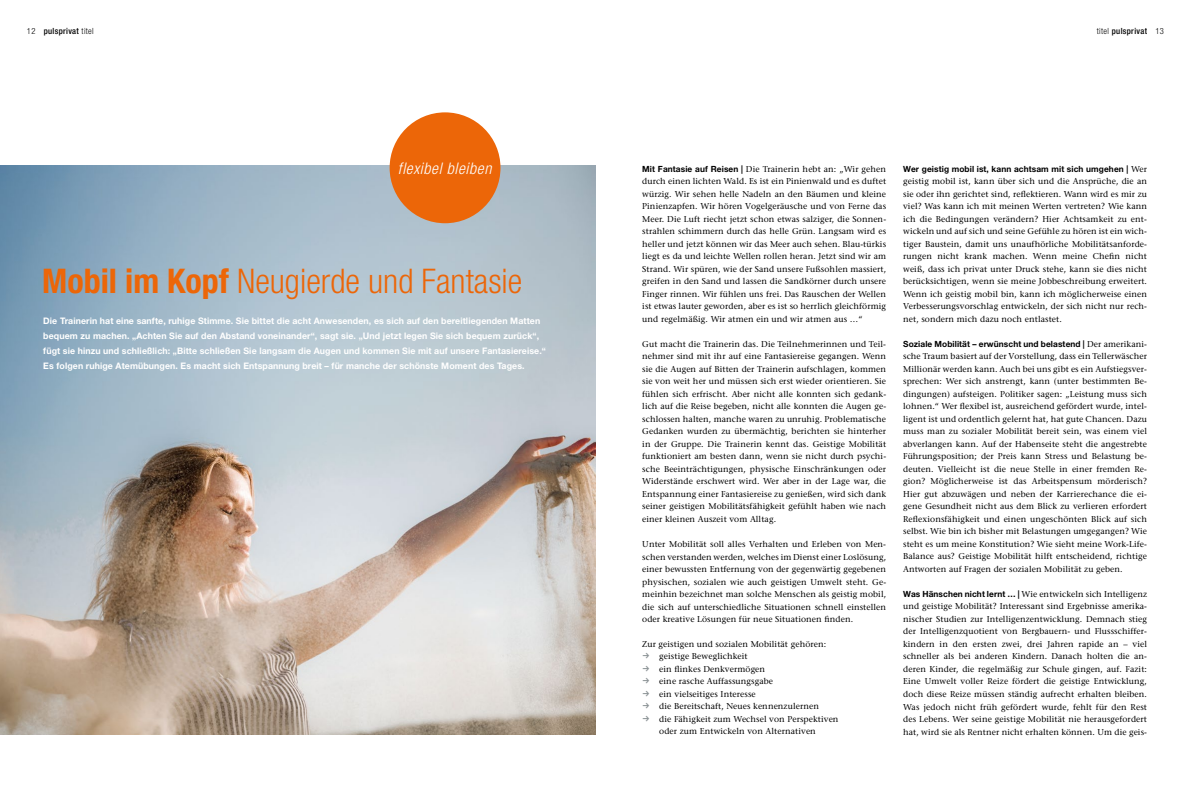
<style>
.page{position:relative;width:1191px;height:794px;background:#fff}
.page>*{position:absolute;margin:0;border:0;box-sizing:border-box;transform-origin:0 0}
.t1{font:300 condensed 34px "Helvetica Neue";color:#ec6608}
.t2{font:italic 300 condensed 16px "Helvetica Neue";letter-spacing:.04em;color:#fff}
.t3{font:700 9px/15px "Helvetica Neue";letter-spacing:.01em;color:#fff}
.t4{font:8.5px/12.5px "Stone Serif";letter-spacing:.01em;color:#000;text-align:justify}
.t5{font:700 8.5px "Helvetica Neue";letter-spacing:.01em;color:#000}
.t6{font:500 condensed 8.5px "Helvetica Neue";letter-spacing:.04em;color:#000}
.s1{font-weight:300}
.s2{font-weight:700}
.s3{font-family:"Helvetica Neue";font-weight:700}
.s4{font-family:"Stone Serif";font-weight:400}
</style>
<div class="page">
<img style="left:0;top:166px;width:595px;height:568px">
<div style="left:389px;top:112px;width:111px;height:111px;background:#ec6608;border-radius:50%"></div>
<p class="t6" style="left:27px;top:26px;width:68px"><span class="s1">12</span> pulsprivat <span class="s1">titel</span></p>
<p class="t6" style="left:1097px;top:26px;width:69px"><span class="s1">titel</span> pulsprivat <span class="s1">13</span></p>
<h2 class="t2" style="left:398px;top:159px;width:95px">flexibel bleiben</h2>
<h1 class="t1" style="left:42px;top:261px;width:482px"><span class="s2">Mobil im Kopf</span> Neugierde und Fantasie</h1>
<p class="t3" style="left:43px;top:313px;width:504px">Die Trainerin hat eine sanfte, ruhige Stimme. Sie bittet die acht Anwesenden, es sich auf den bereitliegenden Matten bequem zu machen. „Achten Sie auf den Abstand voneinander“, sagt sie. „Und jetzt legen Sie sich bequem zurück“, fügt sie hinzu und schließlich: „Bitte schließen Sie langsam die Augen und kommen Sie mit auf unsere Fantasiereise.“ Es folgen ruhige Atemübungen. Es macht sich Entspannung breit – für manche der schönste Moment des Tages.</p>
<p class="t4" style="left:642px;top:163px;width:245px"><span class="s3">Mit Fantasie auf Reisen |</span> Die Trainerin hebt an: „Wir gehen durch einen lichten Wald. Es ist ein Pinienwald und es duftet würzig. Wir sehen helle Nadeln an den Bäumen und kleine Pinienzapfen. Wir hören Vogelgeräusche und von Ferne das Meer. Die Luft riecht jetzt schon etwas salziger, die Sonnen&shy;strahlen schimmern durch das helle Grün. Langsam wird es heller und jetzt können wir das Meer auch sehen. Blau-türkis liegt es da und leichte Wellen rollen heran. Jetzt sind wir am Strand. Wir spüren, wie der Sand unsere Fußsohlen massiert, greifen in den Sand und lassen die Sandkörner durch unsere Finger rinnen. Wir fühlen uns frei. Das Rauschen der Wellen ist etwas lauter geworden, aber es ist so herrlich gleichförmig und regelmäßig. Wir atmen ein und wir atmen aus …“</p>
<p class="t4" style="left:642px;top:338px;width:245px">Gut macht die Trainerin das. Die Teilnehmerinnen und Teil&shy;nehmer sind mit ihr auf eine Fantasiereise gegangen. Wenn sie die Augen auf Bitten der Trainerin aufschlagen, kommen sie von weit her und müssen sich erst wieder orientieren. Sie fühlen sich erfrischt. Aber nicht alle konnten sich gedank&shy;lich auf die Reise begeben, nicht alle konnten die Augen ge&shy;schlossen halten, manche waren zu unruhig. Problematische Gedanken wurden zu übermächtig, berichten sie hinterher in der Gruppe. Die Trainerin kennt das. Geistige Mobilität funktioniert am besten dann, wenn sie nicht durch psychi&shy;sche Beeinträchtigungen, physische Einschränkungen oder Widerstände erschwert wird. Wer aber in der Lage war, die Entspannung einer Fantasiereise zu genießen, wird sich dank seiner geistigen Mobilitätsfähigkeit gefühlt haben wie nach einer kleinen Auszeit vom Alltag.</p>
<p class="t4" style="left:642px;top:538px;width:245px">Unter Mobilität soll alles Verhalten und Erleben von Men&shy;schen verstanden werden, welches im Dienst einer Loslösung, einer bewussten Entfernung von der gegenwärtig gegebenen physischen, sozialen wie auch geistigen Umwelt steht. Ge&shy;meinhin bezeichnet man solche Menschen als geistig mobil, die sich auf unterschiedliche Situationen schnell einstellen oder kreative Lösungen für neue Situationen finden.</p>
<p class="t4" style="left:659px;top:638px;width:181px;text-align:left;text-indent:-17px">Zur geistigen und sozialen Mobilität gehören: geistige Beweglichkeit<br>ein flinkes Denkvermögen<br>eine rasche Auffassungsgabe<br>ein vielseitiges Interesse<br>die Bereitschaft, Neues kennenzulernen<br>die Fähigkeit zum Wechsel von Perspektiven oder zum Entwickeln von Alternativen</p>
<p class="t5" style="left:903px;top:163px;width:245px">Wer geistig mobil ist, kann achtsam mit sich umgehen | <span class="s4">Wer</span></p>
<p class="t4" style="left:903px;top:175px;width:245px">geistig mobil ist, kann über sich und die Ansprüche, die an sie oder ihn gerichtet sind, reflektieren. Wann wird es mir zu viel? Was kann ich mit meinen Werten vertreten? Wie kann ich die Bedingungen verändern? Hier Achtsamkeit zu ent&shy;wickeln und auf sich und seine Gefühle zu hören ist ein wich&shy;tiger Baustein, damit uns unaufhörliche Mobilitätsanforde&shy;rungen nicht krank machen. Wenn meine Chefin nicht weiß, dass ich privat unter Druck stehe, kann sie dies nicht berücksichtigen, wenn sie meine Jobbeschreibung erweitert.<br>Wenn ich geistig mobil bin, kann ich möglicherweise einen Verbesserungsvorschlag entwickeln, der sich nicht nur rech&shy;net, sondern mich dazu noch entlastet.</p>
<p class="t5" style="left:903px;top:338px;width:245px">Soziale Mobilität – erwünscht und belastend | <span class="s4">Der amerikani-</span></p>
<p class="t4" style="left:903px;top:350px;width:245px;text-align:left">sche Traum basiert auf der Vorstellung, dass ein Tellerwäscher Millionär werden kann. Auch bei uns gibt es ein Aufstiegsver&shy;sprechen: Wer sich anstrengt, kann (unter bestimmten Be&shy;dingungen) aufsteigen. Politiker sagen: „Leistung muss sich lohnen.“ Wer flexibel ist, ausreichend gefördert wurde, intel&shy;ligent ist und ordentlich gelernt hat, hat gute Chancen. Dazu muss man zu sozialer Mobilität bereit sein, was einem viel abverlangen kann. Auf der Habenseite steht die angestrebte Führungsposition; der Preis kann Stress und Belastung be&shy;deuten. Vielleicht ist die neue Stelle in einer fremden Re&shy;gion? Möglicherweise ist das Arbeitspensum mörderisch?<br>Hier gut abzuwägen und neben der Karrierechance die ei&shy;gene Gesundheit nicht aus dem Blick zu verlieren erfordert Reflexionsfähigkeit und einen ungeschönten Blick auf sich selbst. Wie bin ich bisher mit Belastungen umgegangen? Wie steht es um meine Konstitution? Wie sieht meine Work-Life-- Balance aus? Geistige Mobilität hilft entscheidend, richtige Antworten auf Fragen der sozialen Mobilität zu geben.</p>
<p class="t4" style="left:903px;top:588px;width:245px"><span class="s3">Was Hänschen nicht lernt … |</span> Wie entwickeln sich Intelligenz und geistige Mobilität? Interessant sind Ergebnisse amerika&shy;nischer Studien zur Intelligenzentwicklung. Demnach stieg der Intelligenzquotient von Bergbauern- und Flussschiffer&shy;kindern in den ersten zwei, drei Jahren rapide an – viel schneller als bei anderen Kindern. Danach holten die an&shy;deren Kinder, die regelmäßig zur Schule gingen, auf. Fazit:<br>Eine Umwelt voller Reize fördert die geistige Entwicklung, doch diese Reize müssen ständig aufrecht erhalten bleiben.<br>Was jedoch nicht früh gefördert wurde, fehlt für den Rest des Lebens. Wer seine geistige Mobilität nie herausgefordert hat, wird sie als Rentner nicht erhalten können. Um die geis-</p>
</div>
